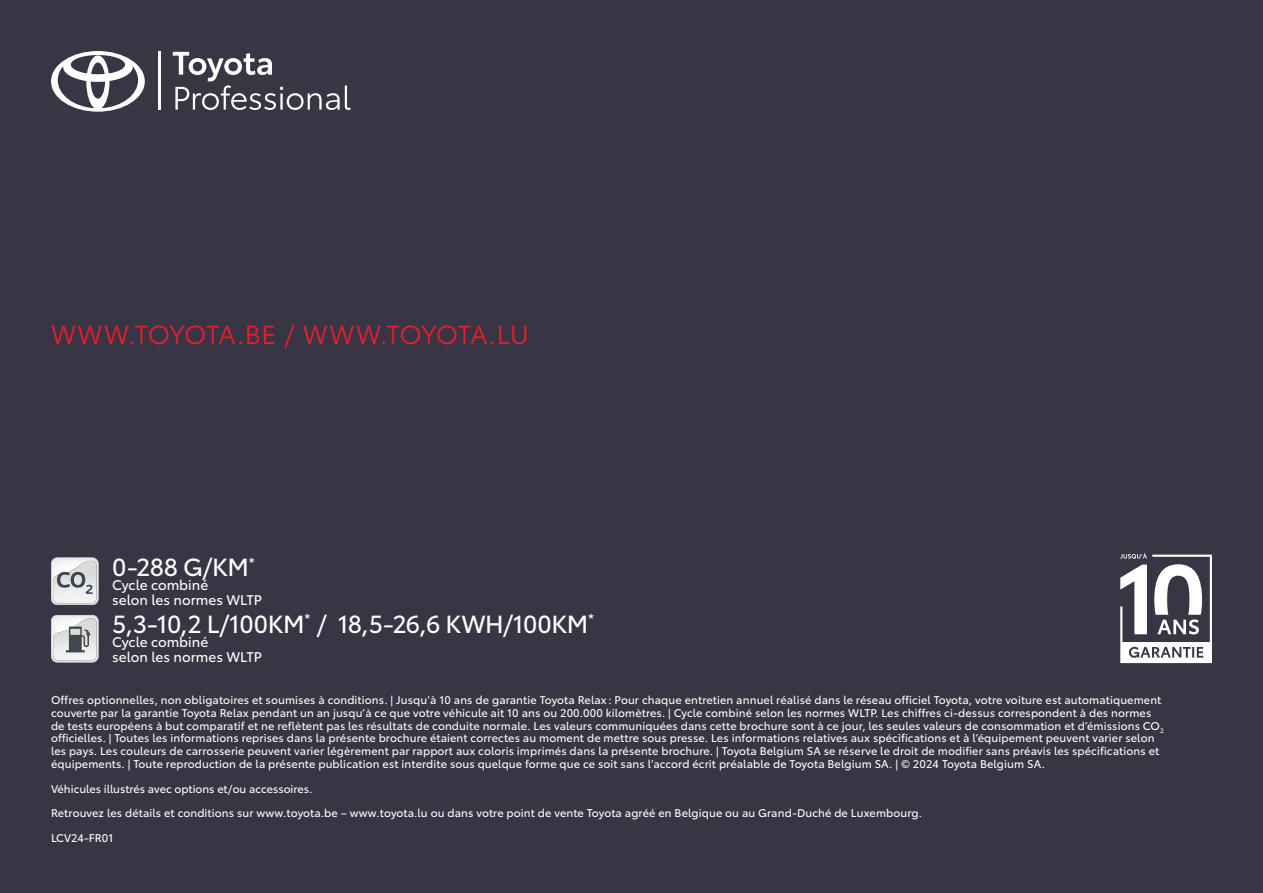
<style>
.page{position:relative;width:1263px;height:893px;background:#383644}
.page>*{position:absolute;margin:0;border:0;box-sizing:border-box;transform-origin:0 0}
.t1{font:25.8px "Toyota Type";letter-spacing:-.02em;color:#ee1b2d}
.t2{font:24.45px "Toyota Type";letter-spacing:-.015em;color:#fff}
.t3{font:13.8px/14.7px "Toyota Type";color:#fff}
.t4{font:11.1px/12.9px "Toyota Type";letter-spacing:.01em;color:#fff}
</style>
<div class="page">
<svg style="left:51px;top:615px;width:48px;height:47px;background:#c9cacc"></svg>
<svg style="left:51px;top:557px;width:48px;height:48px;background:#cfd0d1"></svg>
<svg style="left:1120px;top:553px;width:92px;height:110px"></svg>
<hr style="left:158px;top:52px;width:2px;height:58px;background:#fff">
<svg style="left:51px;top:51px;width:94px;height:61px"></svg>
<svg style="left:173px;top:52px;width:178px;height:58px"></svg>
<h1 class="t1" style="left:51px;top:316px;width:479px">WWW.TOYOTA.BE / WWW.TOYOTA.LU</h1>
<h2 class="t2" style="left:112px;top:548px;width:144px">0-288 G/KM<sup>*</sup></h2>
<p class="t3" style="left:112px;top:577px;width:151px">Cycle combiné<br>selon les normes WLTP</p>
<h2 class="t2" style="left:112px;top:605px;width:483px">5,3-10,2 L/100KM<sup>*</sup> / 18,5-26,6 KWH/100KM<sup>*</sup></h2>
<p class="t3" style="left:112px;top:634px;width:151px">Cycle combiné<br>selon les normes WLTP</p>
<p class="t4" style="left:51px;top:692px;width:1114px">Offres optionnelles, non obligatoires et soumises à conditions. | Jusqu’à 10 ans de garantie Toyota Relax : Pour chaque entretien annuel réalisé dans le réseau officiel Toyota, votre voiture est automatiquement couverte par la garantie Toyota Relax pendant un an jusqu’à ce que votre véhicule ait 10 ans ou 200.000 kilomètres. | Cycle combiné selon les normes WLTP. Les chiffres ci-dessus correspondent à des normes de tests européens à but comparatif et ne reflètent pas les résultats de conduite normale. Les valeurs communiquées dans cette brochure sont à ce jour, les seules valeurs de consommation et d’émissions CO<sub>2 </sub>officielles. | Toutes les informations reprises dans la présente brochure étaient correctes au moment de mettre sous presse. Les informations relatives aux spécifications et à l’équipement peuvent varier selon les pays. Les couleurs de carrosserie peuvent varier légèrement par rapport aux coloris imprimés dans la présente brochure. | Toyota Belgium SA se réserve le droit de modifier sans préavis les spécifications et équipements. | Toute reproduction de la présente publication est interdite sous quelque forme que ce soit sans l’accord écrit préalable de Toyota Belgium SA. | © 2024 Toyota Belgium SA.</p>
<p class="t4" style="left:51px;top:777px;width:872px;line-height:23.4px">Véhicules illustrés avec options et/ou accessoires.<br>Retrouvez les détails et conditions sur www.toyota.be – www.toyota.lu ou dans votre point de vente Toyota agréé en Belgique ou au Grand-Duché de Luxembourg.</p>
<p class="t4" style="left:51px;top:831px;width:64px">LCV24-FR01</p>
</div>
